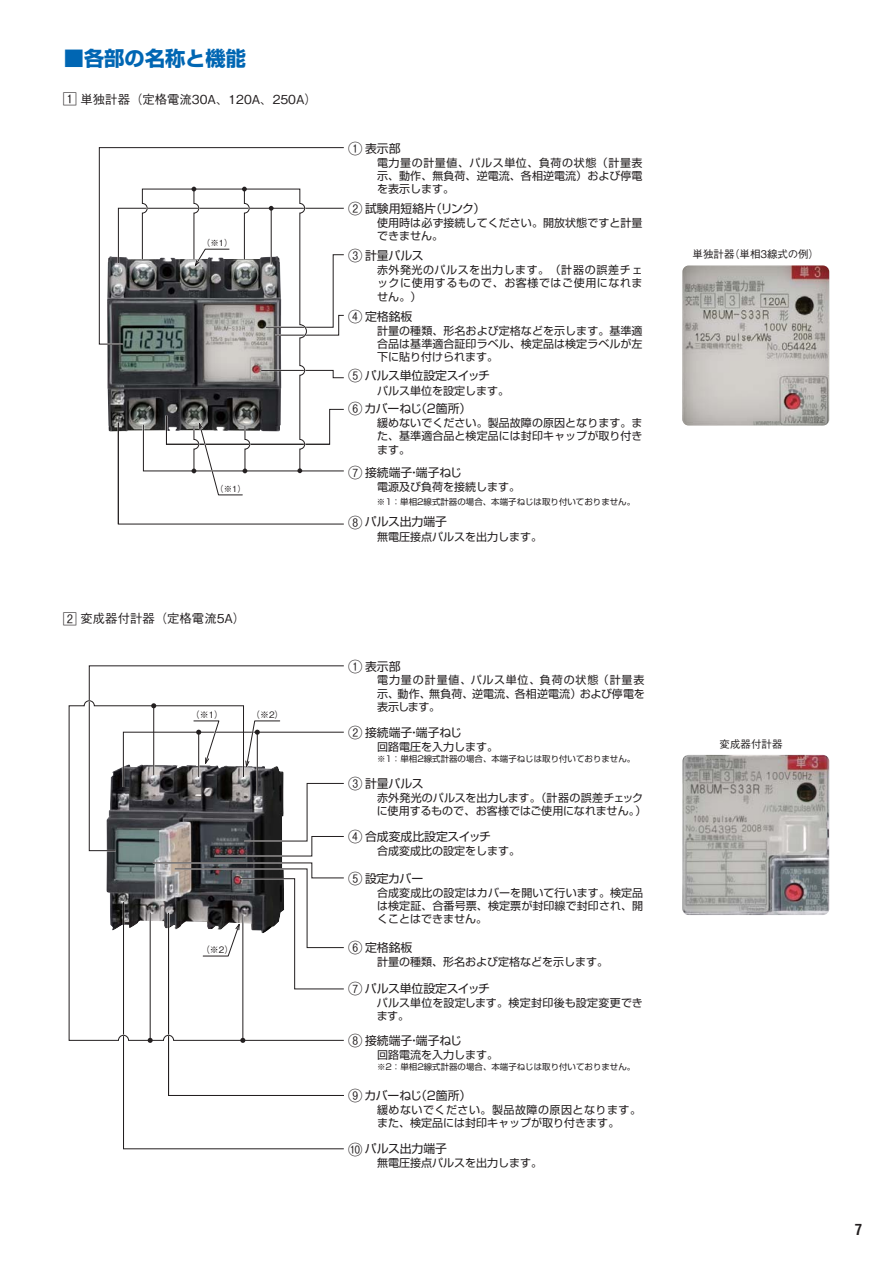
<style>
.page{position:relative;width:893px;height:1263px;background:#fff}
.page>*{position:absolute;margin:0;border:0;box-sizing:border-box;transform-origin:0 0}
.t1{font:20.25px "Shin Go Pro Bold 90 pv RKSJ H";color:#0066b3}
.t2{font:700 condensed 15px "Helvetica";color:#231f20}
.t3{font:12.3px "Gothic BBB Pro Medium 90 pv RKSJ H";color:#231f20}
.t4{font:11.85px "Shin Go Pro Regular 90 pv RKSJ H";color:#231f20}
.t5{font:11.85px "Shin Go Pro Regular 90 pv RKSJ H";letter-spacing:-.03em;color:#231f20}
.t6{font:10.95px/13.2px "Shin Go Pro Regular 90 pv RKSJ H";letter-spacing:.005em;color:#231f20;text-align:justify}
.t7{font:10.95px/13.2px "Shin Go Pro Regular 90 pv RKSJ H";letter-spacing:.045em;color:#231f20}
.t8{font:10.5px "Gothic BBB Pro Medium 90 pv RKSJ H";color:#231f20}
.t9{font:8.85px "Gothic BBB Pro Medium 90 pv RKSJ H";color:#231f20}
.t10{font:8.4px "Shin Go Pro Regular 90 pv RKSJ H";color:#231f20}
.t11{font:8.4px "Gothic BBB Pro Medium 90 pv RKSJ H";color:#231f20}
.s1{font-size:13.5px}
.s2{font-family:"Gothic BBB Pro Medium 90 pv RKSJ H";font-size:14.4px}
</style>
<div class="page">
<img style="left:107px;top:346px;width:34px;height:86px">
<img style="left:682px;top:755px;width:147px;height:160px;border-radius:6px">
<svg style="left:99px;top:147px;width:245px;height:198px"></svg>
<svg style="left:308px;top:369px;width:36px;height:10px"></svg>
<svg style="left:142px;top:336px;width:165px;height:72px;background:#7d7e7e"></svg>
<svg style="left:117px;top:187px;width:227px;height:149px"></svg>
<svg style="left:117px;top:408px;width:227px;height:117px"></svg>
<svg style="left:89px;top:665px;width:255px;height:34px"></svg>
<svg style="left:123px;top:1097px;width:221px;height:53px"></svg>
<svg style="left:68px;top:700px;width:176px;height:341px"></svg>
<svg style="left:151px;top:703px;width:5px;height:5px"></svg>
<svg style="left:122px;top:719px;width:222px;height:378px"></svg>
<img style="left:682px;top:265px;width:147px;height:161px;border-radius:6px">
<h1 class="t1" style="left:64px;top:50px;width:184px">■各部の名称と機能</h1>
<p class="t3" style="left:63px;top:95px;width:255px"><span class="s1">1</span> 単独計器（定格電流30A、120A、250A）</p>
<p class="t11" style="left:202px;top:240px;width:32px">（※1）</p>
<p class="t11" style="left:215px;top:486px;width:32px">（※1）</p>
<p class="t3" style="left:63px;top:614px;width:184px"><span class="s1">2</span> 変成器付計器（定格電流5A）</p>
<p class="t9" style="left:191px;top:711px;width:34px">（※1）</p>
<p class="t9" style="left:251px;top:711px;width:34px">（※2）</p>
<p class="t9" style="left:201px;top:946px;width:34px">（※2）</p>
<p class="t4" style="left:348px;top:144px;width:54px"><span class="s2">①</span> 表示部</p>
<p class="t6" style="left:377px;top:158px;width:267px">電力量の計量値、パルス単位、負荷の状態（計量表示、動作、無負荷、逆電流、各相逆電流）および停電を表示します。</p>
<p class="t4" style="left:348px;top:204px;width:139px"><span class="s2">②</span> 試験用短絡片（リンク）</p>
<p class="t6" style="left:377px;top:218px;width:267px">使用時は必ず接続してください。開放状態ですと計量できません。</p>
<p class="t4" style="left:348px;top:251px;width:77px"><span class="s2">③</span> 計量パルス</p>
<p class="t6" style="left:377px;top:265px;width:267px">赤外発光のパルスを出力します。（計器の誤差チェックに使用するもので、お客様ではご使用になれません。）</p>
<p class="t4" style="left:348px;top:312px;width:66px"><span class="s2">④</span> 定格銘板</p>
<p class="t6" style="left:377px;top:326px;width:267px">計量の種類、形名および定格などを示します。基準適合品は基準適合証印ラベル、検定品は検定ラベルが左下に貼り付けられます。</p>
<p class="t5" style="left:348px;top:371px;width:144px"><span class="s2">⑤</span> パルス単位設定スイッチ</p>
<p class="t6" style="left:377px;top:385px;width:134px">パルス単位を設定します。</p>
<p class="t4" style="left:348px;top:404px;width:125px"><span class="s2">⑥</span> カバーねじ（2箇所）</p>
<p class="t6" style="left:377px;top:418px;width:267px">緩めないでください。製品故障の原因となります。また、基準適合品と検定品には封印キャップが取り付きます。</p>
<p class="t4" style="left:348px;top:468px;width:116px"><span class="s2">⑦</span> 接続端子・端子ねじ</p>
<p class="t6" style="left:377px;top:482px;width:145px">電源及び負荷を接続します。</p>
<p class="t10" style="left:377px;top:499px;width:260px">※1：単相2線式計器の場合、本端子ねじは取り付いておりません。</p>
<p class="t4" style="left:348px;top:517px;width:100px"><span class="s2">⑧</span> パルス出力端子</p>
<p class="t6" style="left:377px;top:531px;width:167px">無電圧接点パルスを出力します。</p>
<p class="t4" style="left:348px;top:662px;width:54px"><span class="s2">①</span> 表示部</p>
<p class="t6" style="left:377px;top:675px;width:269px">電力量の計量値、パルス単位、負荷の状態（計量表示、動作、無負荷、逆電流、各相逆電流）および停電を表示します。</p>
<p class="t4" style="left:348px;top:728px;width:116px"><span class="s2">②</span> 接続端子・端子ねじ</p>
<p class="t6" style="left:377px;top:742px;width:123px">回路電圧を入力します。</p>
<p class="t10" style="left:377px;top:756px;width:260px">※1：単相2線式計器の場合、本端子ねじは取り付いておりません。</p>
<p class="t4" style="left:348px;top:779px;width:77px"><span class="s2">③</span> 計量パルス</p>
<p class="t6" style="left:377px;top:793px;width:271px">赤外発光のパルスを出力します。（計器の誤差チェックに使用するもので、お客様ではご使用になれません。）</p>
<p class="t4" style="left:348px;top:832px;width:144px"><span class="s2">④</span> 合成変成比設定スイッチ</p>
<p class="t6" style="left:377px;top:845px;width:145px">合成変成比の設定をします。</p>
<p class="t4" style="left:348px;top:874px;width:77px"><span class="s2">⑤</span> 設定カバー</p>
<p class="t6" style="left:377px;top:887px;width:268px">合成変成比の設定はカバーを開いて行います。検定品は検定証、合番号票、検定票が封印線で封印され、開くことはできません。</p>
<p class="t4" style="left:348px;top:943px;width:66px"><span class="s2">⑥</span> 定格銘板</p>
<p class="t6" style="left:377px;top:957px;width:233px">計量の種類、形名および定格などを示します。</p>
<p class="t5" style="left:348px;top:984px;width:144px"><span class="s2">⑦</span> パルス単位設定スイッチ</p>
<p class="t6" style="left:377px;top:998px;width:268px">パルス単位を設定します。検定封印後も設定変更できます。</p>
<p class="t4" style="left:348px;top:1036px;width:116px"><span class="s2">⑧</span> 接続端子・端子ねじ</p>
<p class="t6" style="left:377px;top:1049px;width:123px">回路電流を入力します。</p>
<p class="t4" style="left:348px;top:1091px;width:125px"><span class="s2">⑨</span> カバーねじ（2箇所）</p>
<p class="t7" style="left:377px;top:1104px;width:266px">緩めないでください。製品故障の原因となります。また、検定品には封印キャップが取り付きます。</p>
<p class="t4" style="left:348px;top:1145px;width:100px"><span class="s2">⑩</span> パルス出力端子</p>
<p class="t6" style="left:377px;top:1158px;width:167px">無電圧接点パルスを出力します。</p>
<p class="t10" style="left:377px;top:1063px;width:260px">※2：単相2線式計器の場合、本端子ねじは取り付いておりません。</p>
<p class="t8" style="left:692px;top:250px;width:128px">単独計器（単相3線式の例）</p>
<p class="t8" style="left:719px;top:740px;width:65px">変成器付計器</p>
<h2 class="t2" style="left:855px;top:1223px;width:9px">7</h2>
</div>
